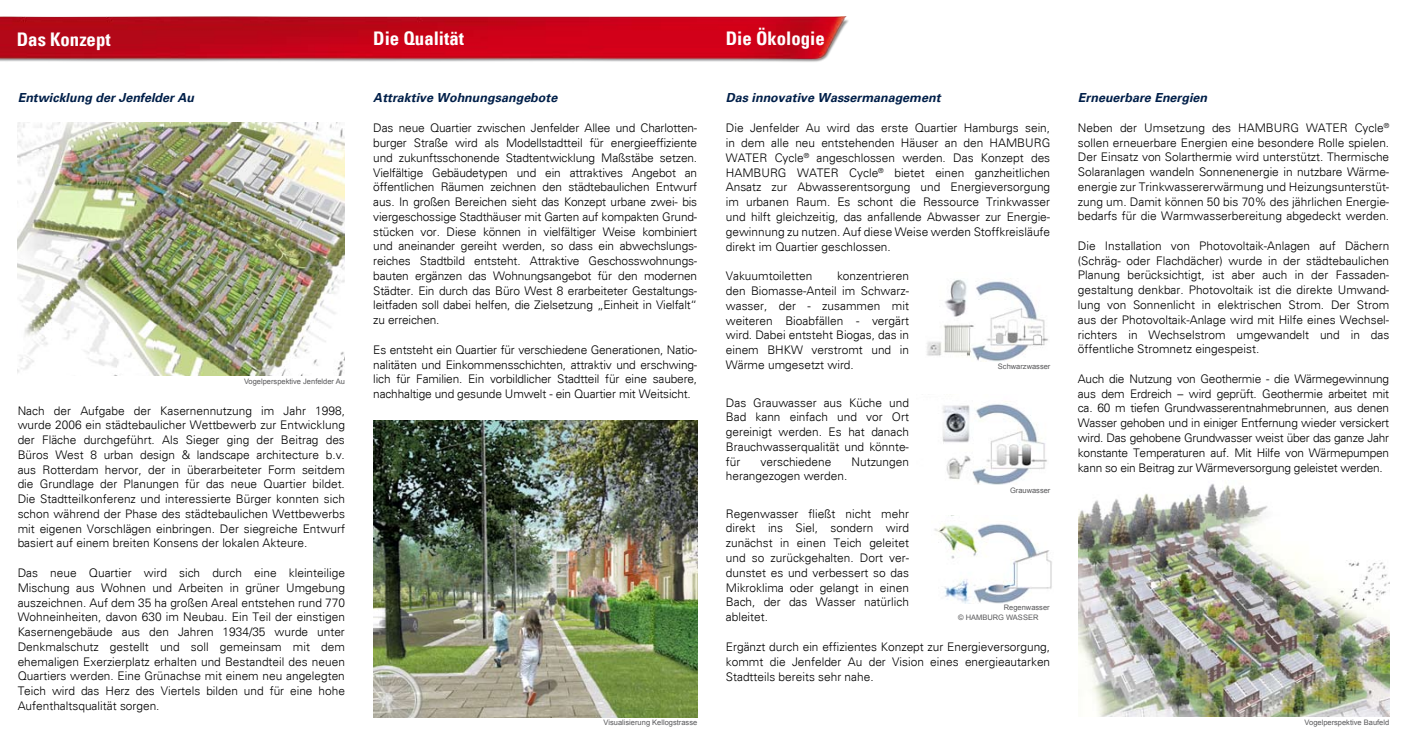
<style>
.page{position:relative;width:1407px;height:745px;background:#fff}
.page>*{position:absolute;margin:0;border:0;box-sizing:border-box;transform-origin:0 0}
.t1{font:700 condensed 18.75px "Univers LT";color:#fff}
.t2{font:italic 700 12.5px "Univers";color:#001f49}
.t3{font:300 11.88px/14.8px "Univers";color:#000;text-align:justify}
.t4{font:7.5px "Arial";color:#58585a}
</style>
<div class="page">
<img style="left:1078px;top:483px;width:311px;height:233px">
<img style="left:0;top:16px;width:849px;height:46px">
<img style="left:18px;top:122px;width:327px;height:253px">
<img style="left:373px;top:420px;width:324px;height:296px">
<img style="left:926px;top:278px;width:122px;height:83px">
<img style="left:942px;top:401px;width:105px;height:83px">
<img style="left:934px;top:515px;width:118px;height:88px">
<h1 class="t1" style="left:17px;top:27px;width:95px">Das Konzept</h1>
<h1 class="t1" style="left:373px;top:27px;width:92px">Die Qualität</h1>
<h1 class="t1" style="left:726px;top:27px;width:100px">Die Ökologie</h1>
<p class="t2" style="left:18px;top:91px;width:178px">Entwicklung der Jenfelder Au</p>
<p class="t4" style="left:244px;top:376px;width:102px">Vogelperspektive Jenfelder Au</p>
<p class="t3" style="left:18px;top:402px;width:329px">Nach der Aufgabe der Kasernennutzung im Jahr 1998, wurde 2006 ein städtebaulicher Wettbewerb zur Entwicklung der Fläche durchgeführt. Als Sieger ging der Beitrag des Büros West 8 urban design &amp; landscape architecture b.v. aus Rotterdam hervor, der in überarbeiteter Form seitdem die Grundlage der Planungen für das neue Quartier bildet.<br>Die Stadtteilkonferenz und interessierte Bürger konnten sich schon während der Phase des städtebaulichen Wettbewerbs mit eigenen Vorschlägen einbringen. Der siegreiche Entwurf basiert auf einem breiten Konsens der lokalen Akteure.</p>
<p class="t3" style="left:18px;top:565px;width:329px">Das neue Quartier wird sich durch eine kleinteilige Mischung aus Wohnen und Arbeiten in grüner Umgebung auszeichnen. Auf dem 35 ha großen Areal entstehen rund 770<br>Wohneinheiten, davon 630 im Neubau. Ein Teil der einstigen Kasernengebäude aus den Jahren 1934/35 wurde unter Denkmalschutz gestellt und soll gemeinsam mit dem ehemaligen Exerzierplatz erhalten und Bestandteil des neuen Quartiers werden. Eine Grünachse mit einem neu angelegten Teich wird das Herz des Viertels bilden und für eine hohe Aufenthaltsqualität sorgen.</p>
<p class="t2" style="left:373px;top:91px;width:186px">Attraktive Wohnungsangebote</p>
<p class="t3" style="left:373px;top:121px;width:325px">Das neue Quartier zwischen Jenfelder Allee und Charlotten&shy;burger Straße wird als Modellstadtteil für energieeffiziente und zukunftsschonende Stadtentwicklung Maßstäbe setzen.<br>Vielfältige Gebäudetypen und ein attraktives Angebot an öffentlichen Räumen zeichnen den städtebaulichen Entwurf aus. In großen Bereichen sieht das Konzept urbane zwei- bis viergeschossige Stadthäuser mit Garten auf kompakten Grund&shy;stücken vor. Diese können in vielfältiger Weise kombiniert und aneinander gereiht werden, so dass ein abwechslungs&shy;reiches Stadtbild entsteht. Attraktive Geschosswohnungs&shy;bauten ergänzen das Wohnungsangebot für den modernen Städter. Ein durch das Büro West 8 erarbeiteter Gestaltungs&shy;leitfaden soll dabei helfen, die Zielsetzung „Einheit in Vielfalt“ zu erreichen.</p>
<p class="t3" style="left:373px;top:342px;width:325px">Es entsteht ein Quartier für verschiedene Generationen, Natio&shy;nalitäten und Einkommensschichten, attraktiv und erschwing&shy;lich für Familien. Ein vorbildlicher Stadtteil für eine saubere, nachhaltige und gesunde Umwelt - ein Quartier mit Weitsicht.</p>
<p class="t2" style="left:726px;top:91px;width:216px">Das innovative Wassermanagement</p>
<p class="t3" style="left:726px;top:121px;width:326px">Die Jenfelder Au wird das erste Quartier Hamburgs sein, in dem alle neu entstehenden Häuser an den HAMBURG WATER Cycle<sup>®</sup> angeschlossen werden. Das Konzept des HAMBURG WATER Cycle<sup>®</sup> bietet einen ganzheitlichen Ansatz zur Abwasserentsorgung und Energieversorgung im urbanen Raum. Es schont die Ressource Trinkwasser und hilft gleichzeitig, das anfallende Abwasser zur Energie&shy;gewinnung zu nutzen. Auf diese Weise werden Stoffkreisläufe direkt im Quartier geschlossen.</p>
<p class="t3" style="left:726px;top:269px;width:88px">Vakuumtoiletten</p>
<p class="t3" style="left:726px;top:269px;width:185px;text-indent:111px">konzentrieren den Biomasse-Anteil im Schwarz&shy;wasser, der - zusammen mit weiteren Bioabfällen - vergärt wird. Dabei entsteht Biogas, das in einem BHKW verstromt und in Wärme umgesetzt wird.</p>
<p class="t3" style="left:726px;top:395px;width:185px">Das Grauwasser aus Küche und Bad kann einfach und vor Ort gereinigt werden. Es hat danach Brauchwasserqualität und könnte&shy;für</p>
<p class="t4" style="left:998px;top:361px;width:54px">Schwarzwasser</p>
<p class="t3" style="left:760px;top:454px;width:72px">verschiedene</p>
<p class="t3" style="left:851px;top:454px;width:59px">Nutzungen</p>
<p class="t3" style="left:726px;top:468px;width:123px">herangezogen werden.</p>
<p class="t3" style="left:726px;top:506px;width:185px">Regenwasser fließt nicht mehr direkt ins Siel, sondern wird zunächst in einen Teich geleitet und so zurückgehalten. Dort ver&shy;dunstet es und verbessert so das Mikroklima oder gelangt in einen Bach, der das Wasser natürlich ableitet.</p>
<p class="t3" style="left:726px;top:639px;width:326px">Ergänzt durch ein effizientes Konzept zur Energieversorgung, kommt die Jenfelder Au der Vision eines energieautarken Stadtteils bereits sehr nahe.</p>
<p class="t4" style="left:1010px;top:485px;width:42px">Grauwasser</p>
<p class="t4" style="left:1004px;top:602px;width:47px">Regenwasser</p>
<p class="t4" style="left:958px;top:612px;width:82px">© HAMBURG WASSER</p>
<p class="t2" style="left:1078px;top:91px;width:131px">Erneuerbare Energien</p>
<p class="t3" style="left:1078px;top:120px;width:313px">Neben der Umsetzung des HAMBURG WATER Cycle<sup>® </sup>sollen erneuerbare Energien eine besondere Rolle spielen.<br>Der Einsatz von Solarthermie wird unterstützt. Thermische Solaranlagen wandeln Sonnenenergie in nutzbare Wärme&shy;energie zur Trinkwassererwärmung und Heizungsunterstüt&shy;zung um. Damit können 50 bis 70% des jährlichen Energie&shy;bedarfs für die Warmwasserbereitung abgedeckt werden.</p>
<p class="t3" style="left:1078px;top:238px;width:313px">Die Installation von Photovoltaik-Anlagen auf Dächern (Schräg- oder Flachdächer) wurde in der städtebaulichen Planung berücksichtigt, ist aber auch in der Fassaden&shy;gestaltung denkbar. Photovoltaik ist die direkte Umwand&shy;lung von Sonnenlicht in elektrischen Strom. Der Strom aus der Photovoltaik-Anlage wird mit Hilfe eines Wechsel&shy;richters in Wechselstrom umgewandelt und in das öffentliche Stromnetz eingespeist.</p>
<p class="t3" style="left:1078px;top:371px;width:313px">Auch die Nutzung von Geothermie - die Wärmegewinnung aus dem Erdreich – wird geprüft. Geothermie arbeitet mit ca. 60 m tiefen Grundwasserentnahmebrunnen, aus denen Wasser gehoben und in einiger Entfernung wieder versickert wird. Das gehobene Grundwasser weist über das ganze Jahr konstante Temperaturen auf. Mit Hilfe von Wärmepumpen kann so ein Beitrag zur Wärmeversorgung geleistet werden.</p>
<p class="t4" style="left:603px;top:717px;width:95px">Visualisierung Kellogstrasse</p>
<p class="t4" style="left:1304px;top:717px;width:86px">Vogelperspektive Baufeld</p>
</div>
